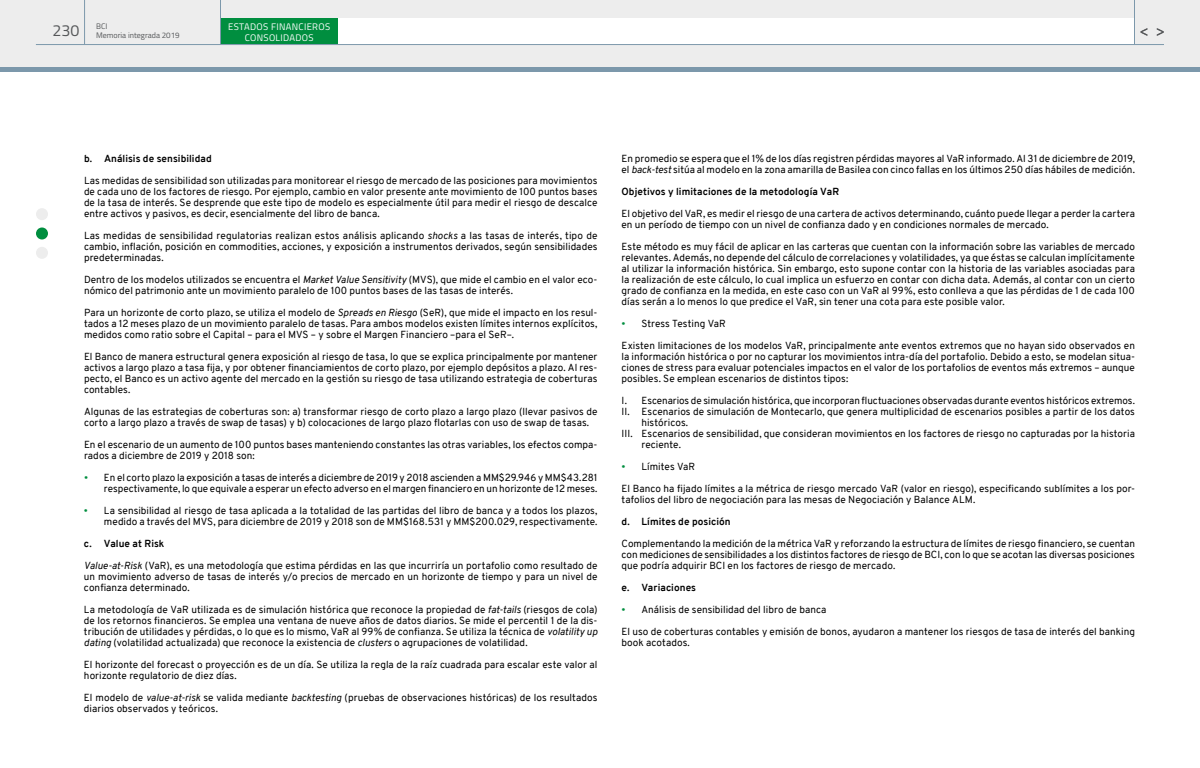
<style>
.page{position:relative;width:1200px;height:768px;background:#fff}
.page>*{position:absolute;margin:0;border:0;box-sizing:border-box;transform-origin:0 0}
.t1{font:16px "Titillium Web";color:#555759}
.t2{font:10px/11px "Overpass";letter-spacing:.005em;color:#000;text-align:justify}
.t3{font:700 10px "Overpass";letter-spacing:.005em;color:#000}
.t4{font:9.5px/10.5px "Titillium Web";letter-spacing:.035em;color:#fff;text-align:center}
.t5{font:8px/9.6px "Titillium Web";color:#555759}
.s1{font-style:italic}
.s2{color:#008e3f}
</style>
<div class="page">
<div style="left:0;top:0;width:1200px;height:71px;background:#ededed"></div>
<div style="left:220px;top:18px;width:914px;height:27px;background:#fff"></div>
<hr style="left:36px;top:44px;width:1128px;height:1px;background:#7c98ab">
<hr style="left:0;top:67px;width:1200px;height:4px;background:#7c98ab">
<hr style="left:84px;top:0;width:1px;height:44px;background:#7c98ab">
<hr style="left:1134px;top:0;width:1px;height:44px;background:#7c98ab">
<hr style="left:220px;top:0;width:1px;height:44px;background:#7c98ab">
<div style="left:221px;top:18px;width:117px;height:26px;background:#008e3f"></div>
<div style="left:36px;top:247px;width:12px;height:12px;background:#ededed;border-radius:50%"></div>
<div style="left:36px;top:228px;width:12px;height:11px;background:#008e3f;border-radius:50%"></div>
<div style="left:36px;top:208px;width:12px;height:12px;background:#ededed;border-radius:50%"></div>
<p class="t5" style="left:96px;top:21px;width:85px">BCI<br>MEMORIA INTEGRADA 2019</p>
<p class="t4" style="left:228px;top:21px;width:103px">ESTADOS FI NANCIEROS<br>CONSOLI DADOS</p>
<h1 class="t1" style="left:52px;top:19px;width:28px">230</h1>
<h1 class="t1" style="left:1140px;top:19px;width:26px">&lt; &gt;</h1>
<p class="t3" style="left:84px;top:151px;width:129px">b. Análisis de sensibilidad</p>
<p class="t2" style="left:84px;top:175px;width:515px">Las medidas de sensibilidad son utilizadas para monitorear el riesgo de mercado de las posiciones para movimientos de cada uno de los factores de riesgo. Por ejemplo, cambio en valor presente ante movimiento de 100 puntos bases de la tasa de interés. Se desprende que este tipo de modelo es especialmente útil para medir el riesgo de descalce entre activos y pasivos, es decir, esencialmente del libro de banca.</p>
<p class="t2" style="left:84px;top:230px;width:515px">Las medidas de sensibilidad regulatorias realizan estos análisis aplicando <span class="s1">shocks</span> a las tasas de interés, tipo de cambio, inflación, posición en commodities, acciones, y exposición a instrumentos derivados, según sensibilidades predeterminadas.</p>
<p class="t2" style="left:84px;top:274px;width:515px">Dentro de los modelos utilizados se encuentra el <span class="s1">Market Value Sensitivity</span> (MVS), que mide el cambio en el valor eco&shy;nómico del patrimonio ante un movimiento paralelo de 100 puntos bases de las tasas de interés.</p>
<p class="t2" style="left:84px;top:307px;width:515px">Para un horizonte de corto plazo, se utiliza el modelo de <span class="s1">Spreads en Riesgo</span> (SeR), que mide el impacto en los resul&shy;tados a 12 meses plazo de un movimiento paralelo de tasas. Para ambos modelos existen límites internos explícitos, medidos como ratio sobre el Capital – para el MVS – y sobre el Margen Financiero –para el SeR–.</p>
<p class="t2" style="left:84px;top:351px;width:515px">El Banco de manera estructural genera exposición al riesgo de tasa, lo que se explica principalmente por mantener activos a largo plazo a tasa fija, y por obtener financiamientos de corto plazo, por ejemplo depósitos a plazo. Al res&shy;pecto, el Banco es un activo agente del mercado en la gestión su riesgo de tasa utilizando estrategia de coberturas contables.</p>
<p class="t2" style="left:84px;top:406px;width:515px">Algunas de las estrategias de coberturas son: a) transformar riesgo de corto plazo a largo plazo (llevar pasivos de corto a largo plazo a través de swap de tasas) y b) colocaciones de largo plazo flotarlas con uso de swap de tasas.</p>
<p class="t2" style="left:84px;top:439px;width:515px">En el escenario de un aumento de 100 puntos bases manteniendo constantes las otras variables, los efectos compa&shy;rados a diciembre de 2019 y 2018 son:</p>
<p class="t2" style="left:84px;top:472px;width:515px;text-align:right"><span class="s2">•</span> En el corto plazo la exposición a tasas de interés a diciembre de 2019 y 2018 ascienden a MM$29.946 y MM$43.281 respectivamente, lo que equivale a esperar un efecto adverso en el margen financiero en un horizonte de 12 meses.</p>
<p class="t2" style="left:84px;top:505px;width:515px;text-align:right"><span class="s2">•</span> La sensibilidad al riesgo de tasa aplicada a la totalidad de las partidas del libro de banca y a todos los plazos, medido a través del MVS, para diciembre de 2019 y 2018 son de MM$168.531 y MM$200.029, respectivamente.</p>
<p class="t3" style="left:84px;top:536px;width:82px">c. Value at Risk</p>
<p class="t2" style="left:84px;top:560px;width:515px"><span class="s1">Value-at-Risk</span> (VaR), es una metodología que estima pérdidas en las que incurriría un portafolio como resultado de un movimiento adverso de tasas de interés y/o precios de mercado en un horizonte de tiempo y para un nivel de confianza determinado.</p>
<p class="t2" style="left:84px;top:604px;width:515px">La metodología de VaR utilizada es de simulación histórica que reconoce la propiedad de <span class="s1">fat-tails</span> (riesgos de cola) de los retornos financieros. Se emplea una ventana de nueve años de datos diarios. Se mide el percentil 1 de la dis&shy;tribución de utilidades y pérdidas, o lo que es lo mismo, VaR al 99% de confianza. Se utiliza la técnica de <span class="s1">volatility up dating</span> (volatilidad actualizada) que reconoce la existencia de <span class="s1">clusters</span> o agrupaciones de volatilidad.</p>
<p class="t2" style="left:84px;top:659px;width:515px">El horizonte del forecast o proyección es de un día. Se utiliza la regla de la raíz cuadrada para escalar este valor al horizonte regulatorio de diez días.</p>
<p class="t2" style="left:84px;top:692px;width:515px">El modelo de <span class="s1">value-at-risk</span> se valida mediante <span class="s1">backtesting</span> (pruebas de observaciones históricas) de los resultados diarios observados y teóricos.</p>
<p class="t2" style="left:622px;top:153px;width:515px">En promedio se espera que el 1% de los días registren pérdidas mayores al VaR informado. Al 31 de diciembre de 2019, el <span class="s1">back-test</span> sitúa al modelo en la zona amarilla de Basilea con cinco fallas en los últimos 250 días hábiles de medición.</p>
<p class="t3" style="left:622px;top:184px;width:219px">Objetivos y limitaciones de la metodología VaR</p>
<p class="t2" style="left:622px;top:208px;width:515px">El objetivo del VaR, es medir el riesgo de una cartera de activos determinando, cuánto puede llegar a perder la cartera en un período de tiempo con un nivel de confianza dado y en condiciones normales de mercado.</p>
<p class="t2" style="left:622px;top:241px;width:515px">Este método es muy fácil de aplicar en las carteras que cuentan con la información sobre las variables de mercado relevantes. Además, no depende del cálculo de correlaciones y volatilidades, ya que éstas se calculan implícitamente al utilizar la información histórica. Sin embargo, esto supone contar con la historia de las variables asociadas para la realización de este cálculo, lo cual implica un esfuerzo en contar con dicha data. Además, al contar con un cierto grado de confianza en la medida, en este caso con un VaR al 99%, esto conlleva a que las pérdidas de 1 de cada 100 días serán a lo menos lo que predice el VaR, sin tener una cota para este posible valor.</p>
<p class="t2" style="left:622px;top:318px;width:106px"><span class="s2">•</span> Stress Testing VaR</p>
<p class="t2" style="left:622px;top:340px;width:515px">Existen limitaciones de los modelos VaR, principalmente ante eventos extremos que no hayan sido observados en la información histórica o por no capturar los movimientos intra-día del portafolio. Debido a esto, se modelan situa&shy;ciones de stress para evaluar potenciales impactos en el valor de los portafolios de eventos más extremos – aunque posibles. Se emplean escenarios de distintos tipos:</p>
<p class="t2" style="left:622px;top:395px;width:515px">I. Escenarios de simulación histórica, que incorporan fluctuaciones observadas durante eventos históricos extremos.</p>
<p class="t2" style="left:622px;top:406px;width:515px">II. Escenarios de simulación de Montecarlo, que genera multiplicidad de escenarios posibles a partir de los datos</p>
<p class="t2" style="left:642px;top:417px;width:48px">históricos.</p>
<p class="t2" style="left:622px;top:428px;width:515px">III. Escenarios de sensibilidad, que consideran movimientos en los factores de riesgo no capturadas por la historia</p>
<p class="t2" style="left:642px;top:439px;width:41px">reciente.</p>
<p class="t2" style="left:622px;top:461px;width:75px"><span class="s2">•</span> Límites VaR</p>
<p class="t2" style="left:622px;top:483px;width:515px">El Banco ha fijado límites a la métrica de riesgo mercado VaR (valor en riesgo), especificando sublímites a los por&shy;tafolios del libro de negociación para las mesas de Negociación y Balance ALM.</p>
<p class="t3" style="left:622px;top:514px;width:111px">d. Límites de posición</p>
<p class="t2" style="left:622px;top:538px;width:515px">Complementando la medición de la métrica VaR y reforzando la estructura de límites de riesgo financiero, se cuentan con mediciones de sensibilidades a los distintos factores de riesgo de BCI, con lo que se acotan las diversas posiciones que podría adquirir BCI en los factores de riesgo de mercado.</p>
<p class="t3" style="left:622px;top:580px;width:76px">e. Variaciones</p>
<p class="t2" style="left:622px;top:604px;width:206px"><span class="s2">•</span> Análisis de sensibilidad del libro de banca</p>
<p class="t2" style="left:622px;top:626px;width:515px">El uso de coberturas contables y emisión de bonos, ayudaron a mantener los riesgos de tasa de interés del banking book acotados.</p>
</div>
